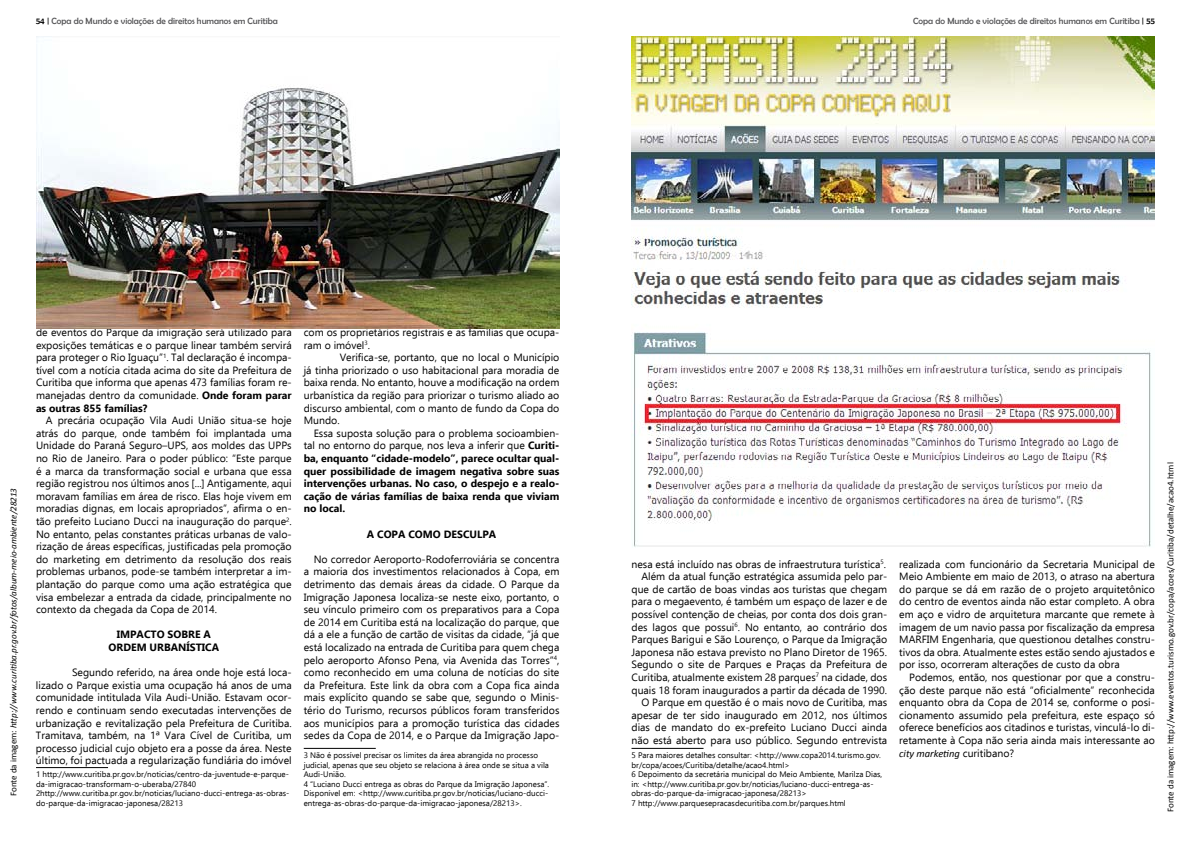
<style>
.page{position:relative;width:1191px;height:842px;background:#fff}
.page>*{position:absolute;margin:0;border:0;box-sizing:border-box;transform-origin:0 0}
.t1{font:10.5px/12.6px "Ebrima";color:#000;text-align:justify}
.t2{font:700 10.5px/12.6px "Ebrima";color:#000;text-align:center}
.t3{font:italic 10.5px "Calibri";color:#000}
.t4{font:9px "Berlin Sans FB";color:#545456}
.t5{font:9px "Calibri";color:#000}
.t6{font:italic 9px "Calibri";color:#000}
.t7{font:8px/9.6px "Ebrima";color:#000}
.s1{color:#000}
.s2{font-style:normal}
.s3{font-weight:700}
.s4{font-weight:400}
.s5{font-family:"Ebrima";font-style:normal}
</style>
<div class="page">
<hr style="left:36px;top:767px;width:72px;height:1px;background:#000">
<hr style="left:304px;top:748px;width:72px;height:1px;background:#000">
<img style="left:36px;top:36px;width:523px;height:292px">
<hr style="left:631px;top:748px;width:72px;height:1px;background:#000">
<img style="left:631px;top:36px;width:524px;height:511px">
<p class="t4" style="left:36px;top:16px;width:243px"><span class="s1">54 |</span> Copa do Mundo e violações de direitos humanos em Curitiba</p>
<p class="t4" style="left:913px;top:16px;width:243px">Copa do Mundo e violações de direitos humanos em Curitiba <span class="s1">| 55</span></p>
<p class="t6" style="left:7px;top:796px;width:309px;rotate:-90deg"><span class="s2">Fonte da imagem:</span> http://www.curitiba.pr.gov.br/fotos/album-meio-ambiente/28213</p>
<p class="t1" style="left:36px;top:326px;width:257px">de eventos do Parque da imigração será utilizado para exposições temáticas e o parque linear também servirá para proteger o Rio Iguaçu”<sup>1</sup>. Tal declaração é incompa&shy;tível com a notícia citada acima do site da Prefeitura de Curitiba que informa que apenas 473 famílias foram re&shy;manejadas dentro da comunidade. <span class="s3">Onde foram parar as outras 855 famílias?</span></p>
<p class="t1" style="left:36px;top:414px;width:257px;text-indent:10px">A precária ocupação Vila Audi União situa-se hoje atrás do parque, onde também foi implantada uma Unidade do Paraná Seguro–UPS, aos moldes das UPPs no Rio de Janeiro. Para o poder público: “Este parque é a marca da transformação social e urbana que essa região registrou nos últimos anos [...] Antigamente, aqui moravam famílias em área de risco. Elas hoje vivem em moradias dignas, em locais apropriados”, afirma o en&shy;tão prefeito Luciano Ducci na inauguração do parque<sup>2</sup>.<br>No entanto, pelas constantes práticas urbanas de valo&shy;rização de áreas específicas, justificadas pela promoção do marketing em detrimento da resolução dos reais problemas urbanos, pode-se também interpretar a im&shy;plantação do parque como uma ação estratégica que visa embelezar a entrada da cidade, principalmente no contexto da chegada da Copa de 2014.</p>
<p class="t2" style="left:109px;top:629px;width:112px">IMPACTO SOBRE A<br>ORDEM URBANÍSTICA</p>
<p class="t1" style="left:36px;top:666px;width:257px;text-indent:36px">Segundo referido, na área onde hoje está loca&shy;lizado o Parque existia uma ocupação há anos de uma comunidade intitulada Vila Audi-União. Estavam ocor&shy;rendo e continuam sendo executadas intervenções de urbanização e revitalização pela Prefeitura de Curitiba.<br>Tramitava, também, na 1ª Vara Cível de Curitiba, um processo judicial cujo objeto era a posse da área. Neste último, foi pactuada a regularização fundiária do imóvel</p>
<p class="t7" style="left:36px;top:769px;width:255px">1 http://www.curitiba.pr.gov.br/noticias/centro-da-juventude-e-parque&shy;da-imigracao-transformam-o-uberaba/27840<br>2http://www.curitiba.pr.gov.br/noticias/luciano-ducci-entrega-as-obras&shy;do-parque-da-imigracao-japonesa/28213</p>
<p class="t1" style="left:304px;top:326px;width:257px">com os proprietários registrais e as famílias que ocupa&shy;ram o imóvel<sup>3</sup>.</p>
<p class="t1" style="left:304px;top:351px;width:257px;text-indent:36px">Verifica-se, portanto, que no local o Município já tinha priorizado o uso habitacional para moradia de baixa renda. No entanto, houve a modificação na ordem urbanística da região para priorizar o turismo aliado ao discurso ambiental, com o manto de fundo da Copa do Mundo.</p>
<p class="t2" style="left:304px;top:427px;width:257px;text-align:justify;text-indent:10px"><span class="s4">Essa suposta solução para o problema socioambien&shy;tal no entorno do parque, nos leva a inferir que</span> Curiti&shy;ba, enquanto “cidade-modelo”, parece ocultar qual&shy;quer possibilidade de imagem negativa sobre suas intervenções urbanas. No caso, o despejo e a realo&shy;cação de várias famílias de baixa renda que viviam no local.</p>
<p class="t2" style="left:367px;top:528px;width:131px">A COPA COMO DESCULPA</p>
<p class="t1" style="left:304px;top:553px;width:257px;text-indent:10px">No corredor Aeroporto-Rodoferroviária se concentra a maioria dos investimentos relacionados à Copa, em detrimento das demais áreas da cidade. O Parque da Imigração Japonesa localiza-se neste eixo, portanto, o seu vínculo primeiro com os preparativos para a Copa de 2014 em Curitiba está na localização do parque, que dá a ele a função de cartão de visitas da cidade, “já que está localizado na entrada de Curitiba para quem chega pelo aeroporto Afonso Pena, via Avenida das Torres”<sup>4</sup>, como reconhecido em uma coluna de notícias do site da Prefeitura. Este link da obra com a Copa fica ainda mais explícito quando se sabe que, segundo o Minis&shy;tério do Turismo, recursos públicos foram transferidos aos municípios para a promoção turística das cidades sedes da Copa de 2014, e o Parque da Imigração Japo-</p>
<p class="t7" style="left:304px;top:750px;width:247px">3 Não é possível precisar os limites da área abrangida no processo judicial, apenas que seu objeto se relaciona à área onde se situa a vila Audi-União.<br>4 “Luciano Ducci entrega as obras do Parque da Imigração Japonesa”.<br>Disponível em: &lt;http://www.curitiba.pr.gov.br/noticias/luciano-ducci&shy;entrega-as-obras-do-parque-da-imigracao-japonesa/28213&gt;.</p>
<p class="t1" style="left:631px;top:557px;width:257px;text-align:right">nesa está incluído nas obras de infraestrutura turística<sup>5</sup>.<br>Além da atual função estratégica assumida pelo par&shy;que de cartão de boas vindas aos turistas que chegam para o megaevento, é também um espaço de lazer e de possível contenção de cheias, por conta dos dois gran&shy;des lagos que possui<sup>6</sup>. No entanto, ao contrário dos Parques Barigui e São Lourenço, o Parque da Imigração Japonesa não estava previsto no Plano Diretor de 1965.<br>Segundo o site de Parques e Praças da Prefeitura de Curitiba, atualmente existem 28 parques<sup>7</sup> na cidade, dos quais 18 foram inaugurados a partir da década de 1990.<br>O Parque em questão é o mais novo de Curitiba, mas apesar de ter sido inaugurado em 2012, nos últimos dias de mandato do ex-prefeito Luciano Ducci ainda não está aberto para uso público. Segundo entrevista</p>
<p class="t7" style="left:631px;top:750px;width:252px">5 Para maiores detalhes consultar: &lt;http://www.copa2014.turismo.gov. br/copa/acoes/Curitiba/detalhe/acao4.html&gt;<br>6 Depoimento da secretária municipal do Meio Ambiente, Marilza Dias, in: &lt;http://www.curitiba.pr.gov.br/noticias/luciano-ducci-entrega-as&shy;obras-do-parque-da-imigracao-japonesa/28213&gt;<br>7 http://www.parquesepracasdecuritiba.com.br/parques.html</p>
<p class="t1" style="left:899px;top:557px;width:257px">realizada com funcionário da Secretaria Municipal de Meio Ambiente em maio de 2013, o atraso na abertura do parque se dá em razão de o projeto arquitetônico do centro de eventos ainda não estar completo. A obra em aço e vidro de arquitetura marcante que remete à imagem de um navio passa por fiscalização da empresa MARFIM Engenharia, que questionou detalhes constru&shy;tivos da obra. Atualmente estes estão sendo ajustados e por isso, ocorreram alterações de custo da obra</p>
<p class="t1" style="left:899px;top:671px;width:257px;text-indent:10px">Podemos, então, nos questionar por que a constru&shy;ção deste parque não está “oficialmente” reconhecida enquanto obra da Copa de 2014 se, conforme o posi&shy;cionamento assumido pela prefeitura, este espaço só oferece benefícios aos citadinos e turistas, vinculá-lo di&shy;retamente à Copa não seria ainda mais interessante ao</p>
<p class="t3" style="left:899px;top:746px;width:116px">city marketing <span class="s5">curitibano?</span></p>
<p class="t5" style="left:1165px;top:812px;width:351px;rotate:-90deg">Fonte da imagem: http://www.eventos.turismo.gov.br/copa/acoes/Curitiba/detalhe/acao4.html</p>
</div>
